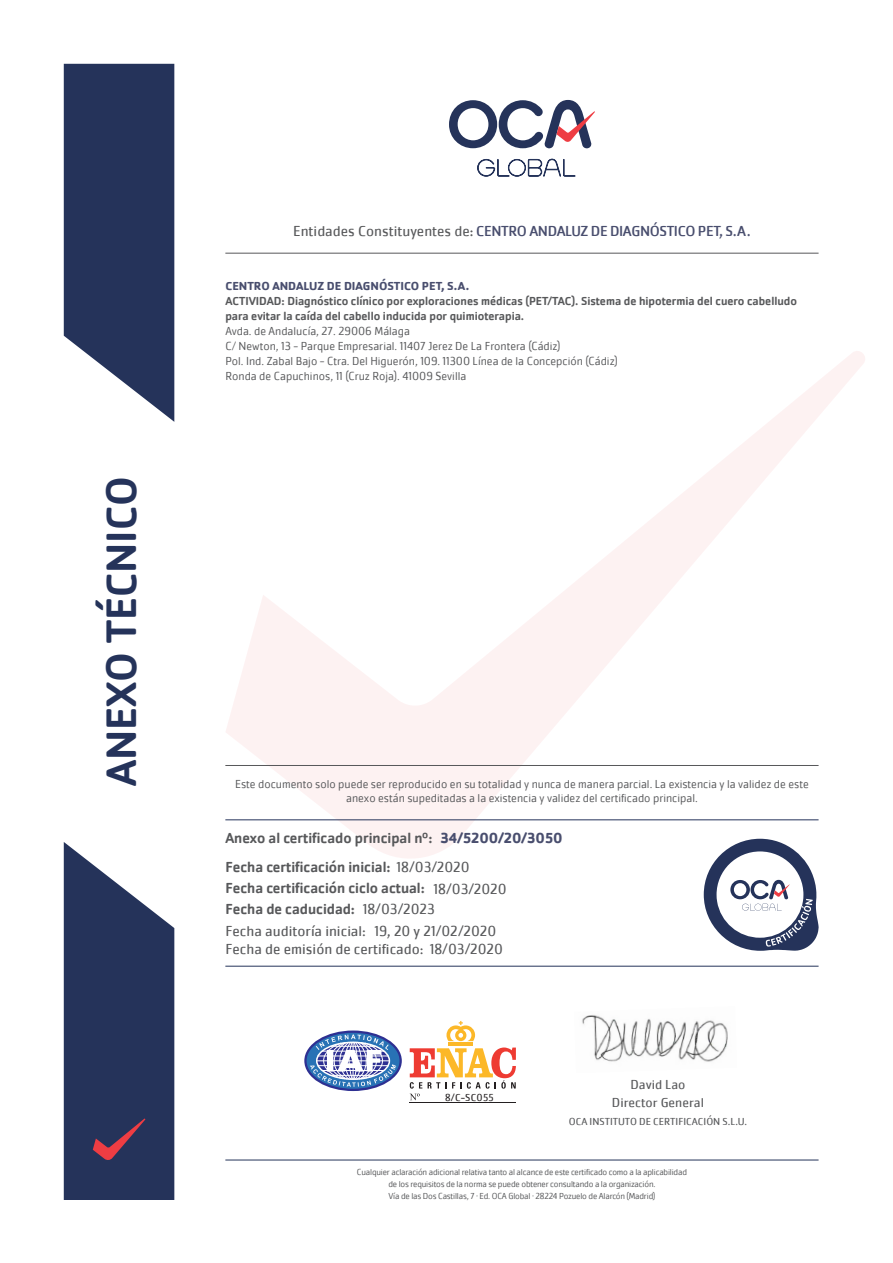
<style>
.page{position:relative;width:893px;height:1263px;background:#fff}
.page>*{position:absolute;margin:0;border:0;box-sizing:border-box;transform-origin:0 0}
.t1{font:500 43.95px "Cachet Pro";color:#25335a}
.t2{font:500 15px "Cachet Pro";color:#57585a}
.t3{font:15px "Cachet Pro";color:#57585a}
.t4{font:15px "Cachet Pro";letter-spacing:-.025em;color:#494e6e}
.t5{font:700 15px "Cachet Pro";color:#494e6e}
.t6{font:13.5px "Cachet Pro";color:#57585a}
.t7{font:300 12px/14.4px "Cachet Pro";color:#57585a;text-align:center}
.t8{font:500 12px/15px "Cachet Pro";color:#57585a}
.t9{font:700 12px "Cachet Pro";color:#494e6e}
.t10{font:10.5px "Cachet Pro";color:#57585a}
.t11{font:10.5px "Cachet Pro";letter-spacing:.025em;color:#231f20}
.t12{font:300 9px "Cachet Pro";letter-spacing:-.02em;color:#57585a}
.s1{color:#57585a}
.s2{font-size:13.5px;color:#57585a}
.s3{font-weight:400}
</style>
<div class="page">
<svg style="left:225px;top:351px;width:640px;height:507px"></svg>
<svg style="left:64px;top:64px;width:110px;height:358px;background:#3f4b6d"></svg>
<svg style="left:449px;top:100px;width:146px;height:48px"></svg>
<svg style="left:477px;top:159px;width:99px;height:18px"></svg>
<svg style="left:64px;top:842px;width:110px;height:358px;background:#414b6d"></svg>
<hr style="left:225px;top:819px;width:594px;height:1px;background:#25335a">
<svg style="left:704px;top:839px;width:115px;height:112px"></svg>
<hr style="left:225px;top:1160px;width:594px;height:1px;background:#25335a">
<hr style="left:225px;top:765px;width:594px;height:1px;background:#57585a">
<hr style="left:225px;top:253px;width:594px;height:1px;background:#57585a">
<hr style="left:449px;top:1042px;width:24px;height:4px;background:#fcb828">
<svg style="left:446px;top:1021px;width:29px;height:20px"></svg>
<hr style="left:410px;top:1102px;width:106px;height:1px;background:#231f20">
<svg style="left:410px;top:1047px;width:106px;height:53px"></svg>
<svg style="left:305px;top:1032px;width:96px;height:58px"></svg>
<div style="left:304px;top:1030px;width:98px;height:61px;border:2px solid #2e3092;border-radius:50%"></div>
<svg style="left:310px;top:1034px;width:86px;height:53px"></svg>
<img style="left:582px;top:1015px;width:146px;height:47px">
<hr style="left:225px;top:966px;width:594px;height:1px;background:#25335a">
<p class="t1" style="left:96px;top:786px;width:311px;rotate:-90deg">ANEXO TÉCNICO</p>
<p class="t4" style="left:293px;top:223px;width:459px"><span class="s1">Entidades Constituyentes de</span><span class="s2">:</span> CENTRO ANDALUZ DE DIAGNÓSTICO PET, S.A.</p>
<p class="t9" style="left:225px;top:278px;width:246px">CENTRO ANDALUZ DE DIAGNÓSTICO PET, S.A.</p>
<p class="t8" style="left:225px;top:293px;width:573px">ACTIVIDAD: Diagnóstico clínico por exploraciones médicas (PET/TAC). Sistema de hipotermia del cuero cabelludo para evitar la caída del cabello inducida por quimioterapia.</p>
<p class="t7" style="left:225px;top:324px;width:186px">Avda. de Andalucía, 27. 29006 Málaga</p>
<p class="t7" style="left:225px;top:339px;width:337px">C/ Newton, 13 - Parque Empresarial. 11407 Jerez De La Frontera (Cádiz)</p>
<p class="t7" style="left:225px;top:354px;width:394px">Pol. Ind. Zabal Bajo - Ctra. Del Higuerón, 109. 11300 Línea de la Concepción (Cádiz)</p>
<p class="t7" style="left:225px;top:369px;width:242px">Ronda de Capuchinos, 11 (Cruz Roja). 41009 Sevilla</p>
<p class="t7" style="left:235px;top:777px;width:575px">Este documento solo puede ser reproducido en su totalidad y nunca de manera parcial. La existencia y la validez de este anexo están supeditadas a la existencia y validez del certificado principal.</p>
<p class="t2" style="left:225px;top:829px;width:209px">Anexo al certificado principal nº:</p>
<p class="t5" style="left:440px;top:828px;width:124px">34/5200/20/3050</p>
<p class="t2" style="left:225px;top:858px;width:246px">Fecha certificación inicial: <span class="s3">18/03/2020</span></p>
<p class="t3" style="left:433px;top:879px;width:75px">18/03/2020</p>
<p class="t2" style="left:225px;top:879px;width:201px">Fecha certificación ciclo actual:</p>
<p class="t2" style="left:225px;top:900px;width:131px">Fecha de caducidad:</p>
<p class="t3" style="left:363px;top:900px;width:74px">18/03/2023</p>
<p class="t3" style="left:374px;top:922px;width:123px">19, 20 y 21/02/2020</p>
<p class="t3" style="left:225px;top:940px;width:279px">Fecha de emisión de certificado: 18/03/2020</p>
<p class="t3" style="left:225px;top:922px;width:142px">Fecha auditoría inicial:</p>
<p class="t11" style="left:445px;top:1091px;width:50px">8/C-SC055</p>
<p class="t6" style="left:630px;top:1076px;width:56px">David Lao</p>
<p class="t10" style="left:569px;top:1115px;width:180px">OCA INSTITUTO DE CERTIFICACIÓN S.L.U.</p>
<p class="t6" style="left:612px;top:1094px;width:93px">Director General</p>
<p class="t12" style="left:357px;top:1166px;width:332px">Cualquier aclaración adicional relativa tanto al alcance de este certificado como a la aplicabilidad</p>
<p class="t12" style="left:388px;top:1178px;width:269px">de los requisitos de la norma se puede obtener consultando a la organización.</p>
<p class="t12" style="left:388px;top:1190px;width:268px">Vía de las Dos Castillas, 7 · Ed. OCA Global · 28224 Pozuelo de Alarcón (Madrid)</p>
</div>
